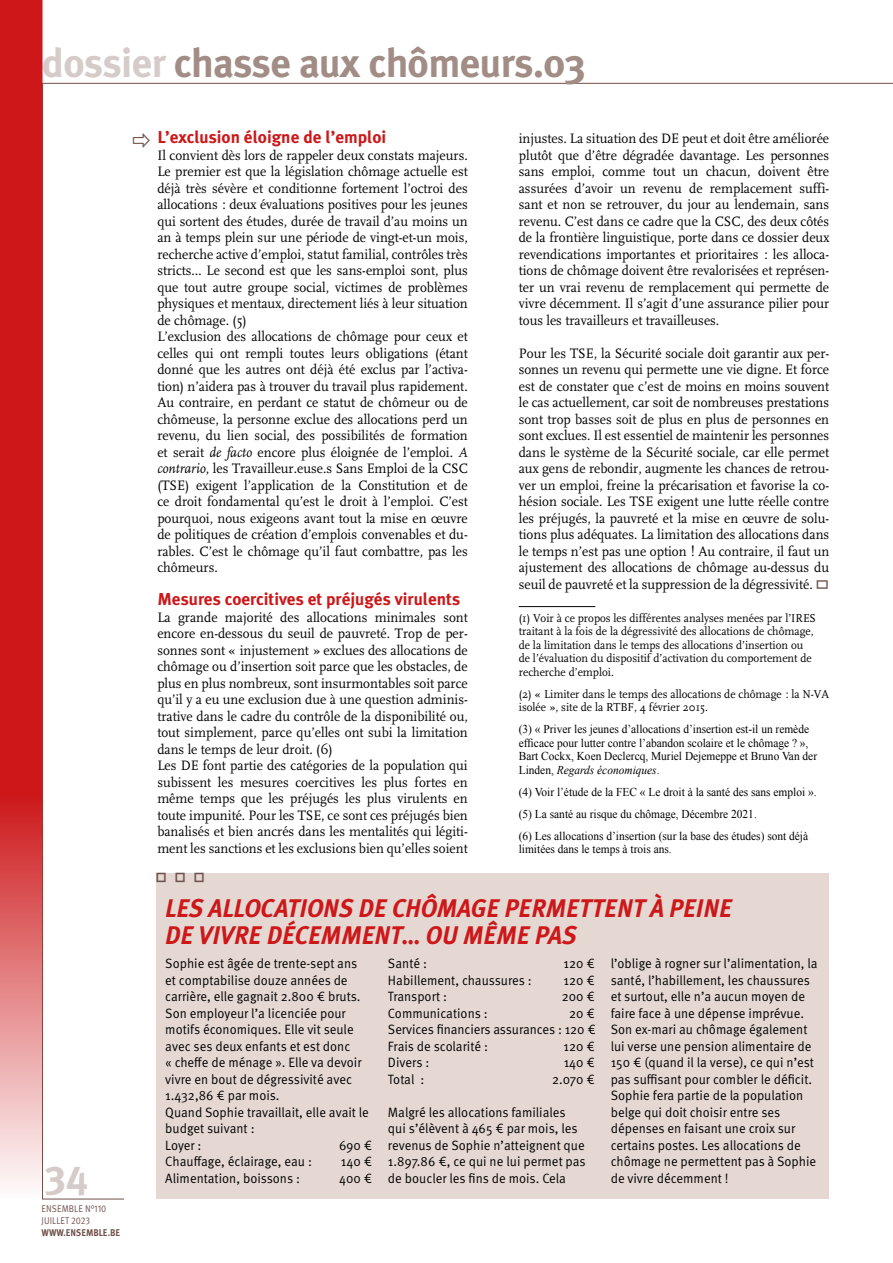
<style>
.page{position:relative;width:893px;height:1263px;background:#fff}
.page>*{position:absolute;margin:0;border:0;box-sizing:border-box;transform-origin:0 0}
.t1{font:700 40.5px "Meta Plus";letter-spacing:-.015em;color:#a28d86}
.t2{font:40.5px "Meta Plus Bold Caps";color:#d5cbc9}
.t3{font:italic 700 25.5px/27px "Meta Plus";letter-spacing:-.005em;color:#cd1719;scale:.95 1}
.t4{font:700 17.25px "Meta Plus";color:#cd1719}
.t5{font:14.25px/16.5px "FF Scala";color:#000;scale:.95 1}
.t6{font:13.5px/16.5px "Meta Pro";color:#000;scale:.95 1}
.t7{font:12px/13.5px "Times New Roman";color:#000;scale:.95 1}
.t8{font:12px/13.5px "FF Scala";color:#000;scale:.95 1}
.t9{font:9.75px/12px "Meta Pro";letter-spacing:.01em;color:#6f524b;scale:.9 1}
.t10{font:700 9.75px "Meta Plus";color:#6f524b;scale:.9 1}
.s1{color:#d5cbc9}
.s2{font-style:italic}
</style>
<div class="page">
<svg style="left:0;top:0;width:43px;height:1199px;background:#d33d3f"></svg>
<hr style="left:519px;top:606px;width:76px;height:1px;background:#000">
<div style="left:157px;top:873px;width:672px;height:326px;background:#e5d8d3"></div>
<h1 class="t1" style="left:42px;top:39px;width:546px"><span class="s1">dossier</span> chasse aux chômeurs.03</h1>
<h1 class="t2" style="left:45px;top:1156px;width:45px">34</h1>
<p class="t9" style="left:42px;top:1203px;width:74px">ENSEMBLE N°110<br>JUILLET 2023</p>
<p class="t10" style="left:41px;top:1227px;width:89px">WWW.ENSEMBLE.BE</p>
<p class="t4" style="left:157px;top:127px;width:230px">L’exclusion éloigne de l’emploi</p>
<p class="t5" style="left:157px;top:147px;width:328px">Il convient dès lors de rappeler deux constats majeurs.<br>Le premier est que la législation chômage actuelle est déjà très sévère et conditionne fortement l’octroi des allocations : deux évaluations positives pour les jeunes qui sortent des études, durée de travail d’au moins un an à temps plein sur une période de vingt-et-un mois, recherche active d’emploi, statut familial, contrôles très stricts… Le second est que les sans-emploi sont, plus que tout autre groupe social, victimes de problèmes physiques et mentaux, directement liés à leur situation de chômage. (5)<br>L’exclusion des allocations de chômage pour ceux et celles qui ont rempli toutes leurs obligations (étant donné que les autres ont déjà été exclus par l’activa&shy;tion) n’aidera pas à trouver du travail plus rapidement.<br>Au contraire, en perdant ce statut de chômeur ou de chômeuse, la personne exclue des allocations perd un revenu, du lien social, des possibilités de formation et serait <span class="s2">de facto</span> encore plus éloignée de l’emploi. <span class="s2">A contrario</span>, les Travailleur.euse.s Sans Emploi de la CSC (TSE) exigent l’application de la Constitution et de ce droit fondamental qu’est le droit à l’emploi. C’est pourquoi, nous exigeons avant tout la mise en œuvre de politiques de création d’emplois convenables et du&shy;rables. C’est le chômage qu’il faut combattre, pas les chômeurs.</p>
<p class="t4" style="left:157px;top:589px;width:304px">Mesures coercitives et préjugés virulents</p>
<p class="t5" style="left:157px;top:609px;width:328px">La grande majorité des allocations minimales sont encore en-dessous du seuil de pauvreté. Trop de per&shy;sonnes sont « injustement » exclues des allocations de chômage ou d’insertion soit parce que les obstacles, de plus en plus nombreux, sont insurmontables soit parce qu’il y a eu une exclusion due à une question adminis&shy;trative dans le cadre du contrôle de la disponibilité ou, tout simplement, parce qu’elles ont subi la limitation dans le temps de leur droit. (6)<br>Les DE font partie des catégories de la population qui subissent les mesures coercitives les plus fortes en même temps que les préjugés les plus virulents en toute impunité. Pour les TSE, ce sont ces préjugés bien banalisés et bien ancrés dans les mentalités qui légiti&shy;ment les sanctions et les exclusions bien qu’elles soient</p>
<p class="t5" style="left:519px;top:130px;width:328px;text-align:justify">injustes. La situation des DE peut et doit être améliorée plutôt que d’être dégradée davantage. Les personnes sans emploi, comme tout un chacun, doivent être assurées d’avoir un revenu de remplacement suffi&shy;sant et non se retrouver, du jour au lendemain, sans revenu. C’est dans ce cadre que la CSC, des deux côtés de la frontière linguistique, porte dans ce dossier deux revendications importantes et prioritaires : les alloca&shy;tions de chômage doivent être revalorisées et représen&shy;ter un vrai revenu de remplacement qui permette de vivre décemment. Il s’agit d’une assurance pilier pour tous les travailleurs et travailleuses.</p>
<p class="t5" style="left:519px;top:345px;width:328px;text-align:justify">Pour les TSE, la Sécurité sociale doit garantir aux per&shy;sonnes un revenu qui permette une vie digne. Et force est de constater que c’est de moins en moins souvent le cas actuellement, car soit de nombreuses prestations sont trop basses soit de plus en plus de personnes en sont exclues. Il est essentiel de maintenir les personnes dans le système de la Sécurité sociale, car elle permet aux gens de rebondir, augmente les chances de retrou&shy;ver un emploi, freine la précarisation et favorise la co&shy;hésion sociale. Les TSE exigent une lutte réelle contre les préjugés, la pauvreté et la mise en œuvre de solu&shy;tions plus adéquates. La limitation des allocations dans le temps n’est pas une option ! Au contraire, il faut un ajustement des allocations de chômage au-dessus du seuil de pauvreté et la suppression de la dégressivité.</p>
<p class="t8" style="left:519px;top:611px;width:314px">(1) Voir à ce propos les différentes analyses menées par l’IRES traitant à la fois de la dégressivité des allocations de chômage, de la limitation dans le temps des allocations d’insertion ou de l’évaluation du dispositif d’activation du comportement de recherche d’emploi.</p>
<p class="t8" style="left:519px;top:687px;width:328px">(2) « Limiter dans le temps des allocations de chômage : la N-VA isolée », site de la RTBF, 4 février 2015.</p>
<p class="t7" style="left:519px;top:722px;width:316px">(3) « Priver les jeunes d’allocations d’insertion est-il un remède efficace pour lutter contre l’abandon scolaire et le chômage ? », Bart Cockx, Koen Declercq, Muriel Dejemeppe et Bruno Van der Linden, <span class="s2">Regards économiques</span>.</p>
<p class="t7" style="left:519px;top:780px;width:315px;line-height:22px">(4) Voir l’étude de la FEC « Le droit à la santé des sans emploi ». (5) La santé au risque du chômage, Décembre 2021.<br>(6) Les allocations d’insertion (sur la base des études) sont déjà</p>
<p class="t7" style="left:519px;top:842px;width:162px">limitées dans le temps à trois ans.</p>
<h2 class="t3" style="left:165px;top:894px;width:598px">LES ALLOCATIONS DE CHÔMAGE PERMETTENT À PEINE<br>DE VIVRE DÉCEMMENT… OU MÊME PAS</h2>
<p class="t6" style="left:165px;top:956px;width:216px">Sophie est âgée de trente-sept ans et comptabilise douze années de carrière, elle gagnait 2.800 € bruts.<br>Son employeur l’a licenciée pour motifs économiques. Elle vit seule avec ses deux enfants et est donc<br>« cheffe de ménage ». Elle va devoir vivre en bout de dégressivité avec<br>1.432,86 € par mois.<br>Quand Sophie travaillait, elle avait le budget suivant :<br>Loyer :</p>
<p class="t6" style="left:611px;top:955px;width:219px">l’oblige à rogner sur l’alimentation, la santé, l’habillement, les chaussures et surtout, elle n’a aucun moyen de faire face à une dépense imprévue.<br>Son ex-mari au chômage également lui verse une pension alimentaire de 150 € (quand il la verse), ce qui n’est pas suffisant pour combler le déficit.<br>Sophie fera partie de la population belge qui doit choisir entre ses dépenses en faisant une croix sur certains postes. Les allocations de chômage ne permettent pas à Sophie de vivre décemment !</p>
<p class="t6" style="left:388px;top:955px;width:43px">Santé :</p>
<p class="t6" style="left:564px;top:955px;width:35px">120 €</p>
<p class="t6" style="left:388px;top:972px;width:153px">Habillement, chaussures :</p>
<p class="t6" style="left:564px;top:972px;width:35px">120 €</p>
<p class="t6" style="left:388px;top:988px;width:64px">Transport :</p>
<p class="t6" style="left:562px;top:988px;width:36px">200 €</p>
<p class="t6" style="left:388px;top:1005px;width:106px">Communications :</p>
<p class="t6" style="left:388px;top:1005px;width:220px;text-align:justify;text-indent:181px">20 € Services financiers assurances : 120 € Frais de scolarité :</p>
<p class="t6" style="left:564px;top:1038px;width:35px">120 €</p>
<p class="t6" style="left:388px;top:1054px;width:45px">Divers :</p>
<p class="t6" style="left:564px;top:1054px;width:34px">140 €</p>
<p class="t6" style="left:388px;top:1071px;width:40px">Total :</p>
<p class="t6" style="left:552px;top:1071px;width:47px">2.070 €</p>
<p class="t6" style="left:388px;top:1104px;width:210px">Malgré les allocations familiales qui s’élèvent à 465 € par mois, les revenus de Sophie n’atteignent que 1.897.86 €, ce qui ne lui permet pas de boucler les fins de mois. Cela</p>
<p class="t6" style="left:339px;top:1137px;width:36px">690 €</p>
<p class="t6" style="left:165px;top:1154px;width:156px">Chauffage, éclairage, eau :</p>
<p class="t6" style="left:341px;top:1154px;width:34px">140 €</p>
<p class="t6" style="left:165px;top:1170px;width:143px">Alimentation, boissons :</p>
<p class="t6" style="left:339px;top:1170px;width:36px">400 €</p>
</div>
